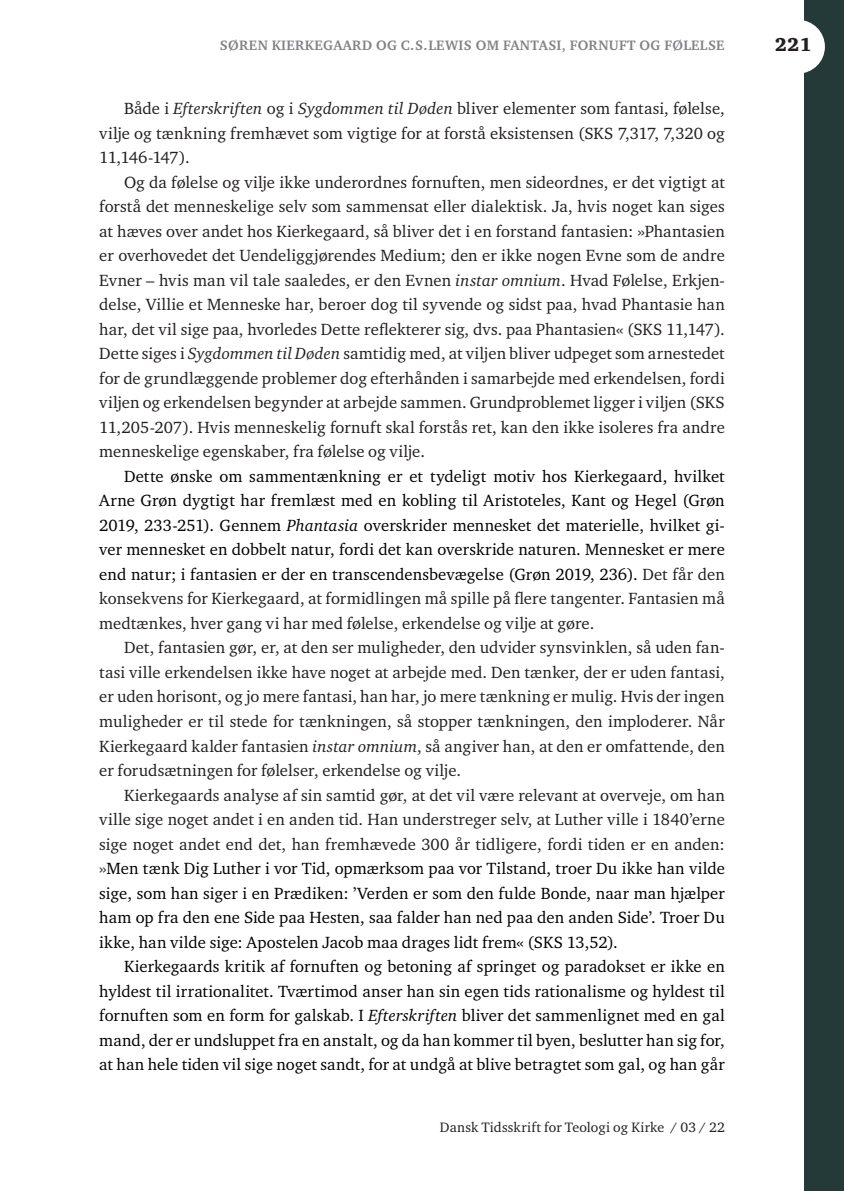
<style>
.page{position:relative;width:844px;height:1191px;background:#fff}
.page>*{position:absolute;margin:0;border:0;box-sizing:border-box;transform-origin:0 0}
.t1{font:900 19.25px "Charter ITC Std";color:#231f20}
.t2{font:16.62px/24.5px "Charter ITC Std";letter-spacing:.005em;color:#231f20;text-align:justify}
.t3{font:16.62px/24.5px "Charter ITC Std";letter-spacing:.005em;color:#000;text-align:justify}
.t4{font:700 14px "Charter ITC Std";letter-spacing:.025em;color:#808285}
.t5{font:14px "Charter ITC Std";letter-spacing:.01em;color:#231f20}
.s1{font-style:italic}
.s2{color:#231f20}
</style>
<div class="page">
<div style="left:804px;top:0;width:39px;height:1191px;background:#233a38"></div>
<div style="left:771px;top:20px;width:53px;height:54px;background:#fff;border-radius:50%"></div>
<p class="t4" style="left:220px;top:37px;width:506px">SØREN KIERKEGAARD OG C.S.LEWIS OM FANTASI, FORNUFT OG FØLELSE</p>
<p class="t2" style="left:99px;top:96px;width:627px;text-indent:25px">Både i <span class="s1">Efterskriften</span> og i <span class="s1">Sygdommen til Døden</span> bliver elementer som fantasi, følelse, vilje og tænkning fremhævet som vigtige for at forstå eksistensen (SKS 7,317, 7,320 og 11,146-147).</p>
<p class="t2" style="left:99px;top:169px;width:627px;text-indent:25px">Og da følelse og vilje ikke underordnes fornuften, men sideordnes, er det vigtigt at forstå det menneskelige selv som sammensat eller dialektisk. Ja, hvis noget kan siges at hæves over andet hos Kierkegaard, så bliver det i en forstand fantasien: »Phantasien er overhovedet det Uendeliggjørendes Medium; den er ikke nogen Evne som de andre Evner – hvis man vil tale saaledes, er den Evnen <span class="s1">instar omnium</span>. Hvad Følelse, Erkjen&shy;delse, Villie et Menneske har, beroer dog til syvende og sidst paa, hvad Phantasie han har, det vil sige paa, hvorledes Dette reflekterer sig, dvs. paa Phantasien« (SKS 11,147).<br>Dette siges i <span class="s1">Sygdommen til Døden</span> samtidig med, at viljen bliver udpeget som arnestedet for de grundlæggende problemer dog efterhånden i samarbejde med erkendelsen, fordi viljen og erkendelsen begynder at arbejde sammen. Grundproblemet ligger i viljen (SKS 11,205-207). Hvis menneskelig fornuft skal forstås ret, kan den ikke isoleres fra andre menneskelige egenskaber, fra følelse og vilje.</p>
<p class="t3" style="left:99px;top:463px;width:627px;text-indent:25px">Dette ønske om sammentænkning er et tydeligt motiv hos Kierkegaard, hvilket Arne Grøn dygtigt har fremlæst med en kobling til Aristoteles, Kant og Hegel (Grøn 2019, 233-251). Gennem <span class="s1">Phantasia</span> overskrider mennesket det materielle, hvilket gi&shy;ver mennesket en dobbelt natur, fordi det kan overskride naturen. Mennesket er mere end natur; i fantasien er der en transcendensbevægelse (Grøn 2019, 236). <span class="s2">Det får den konsekvens for Kierkegaard, at formidlingen må spille på flere tangenter. Fantasien må medtænkes, hver gang vi har med følelse, erkendelse og vilje at gøre.</span></p>
<p class="t2" style="left:99px;top:635px;width:627px;text-indent:25px">Det, fantasien gør, er, at den ser muligheder, den udvider synsvinklen, så uden fan&shy;tasi ville erkendelsen ikke have noget at arbejde med. Den tænker, der er uden fantasi, er uden horisont, og jo mere fantasi, han har, jo mere tænkning er mulig. Hvis der ingen muligheder er til stede for tænkningen, så stopper tænkningen, den imploderer. Når Kierkegaard kalder fantasien <span class="s1">instar omnium</span>, så angiver han, at den er omfattende, den er forudsætningen for følelser, erkendelse og vilje.</p>
<p class="t3" style="left:99px;top:782px;width:627px;text-indent:25px"><span class="s2">Kierkegaards analyse af sin samtid gør, at det vil være relevant at overveje, om han ville sige noget andet i en anden tid. Han understreger selv, at Luther ville i 1840’erne sige noget andet end det, han fremhævede 300 år tidligere, fordi tiden er en anden: »</span>Men tænk Dig Luther i vor Tid, opmærksom paa vor Tilstand, troer Du ikke han vilde sige, som han siger i en Prædiken: ’Verden er som den fulde Bonde, naar man hjælper ham op fra den ene Side paa Hesten, saa falder han ned paa den anden Side’. Troer Du ikke, han vilde sige: Apostelen Jacob maa drages lidt frem« (SKS 13,52).</p>
<p class="t3" style="left:99px;top:954px;width:627px;text-indent:25px">Kierkegaards kritik af fornuften og betoning af springet og paradokset er ikke en hyldest til irrationalitet. Tværtimod anser han sin egen tids rationalisme og hyldest til fornuften som en form for galskab. I <span class="s1">Efterskriften</span> bliver det sammenlignet med en gal mand, der er undsluppet fra en anstalt, og da han kommer til byen, beslutter han sig for, at han hele tiden vil sige noget sandt, for at undgå at blive betragtet som gal, og han går</p>
<p class="t5" style="left:440px;top:1118px;width:286px">Dansk Tidsskrift for Teologi og Kirke / 03 / 22</p>
<p class="t1" style="left:774px;top:33px;width:38px">221</p>
</div>
